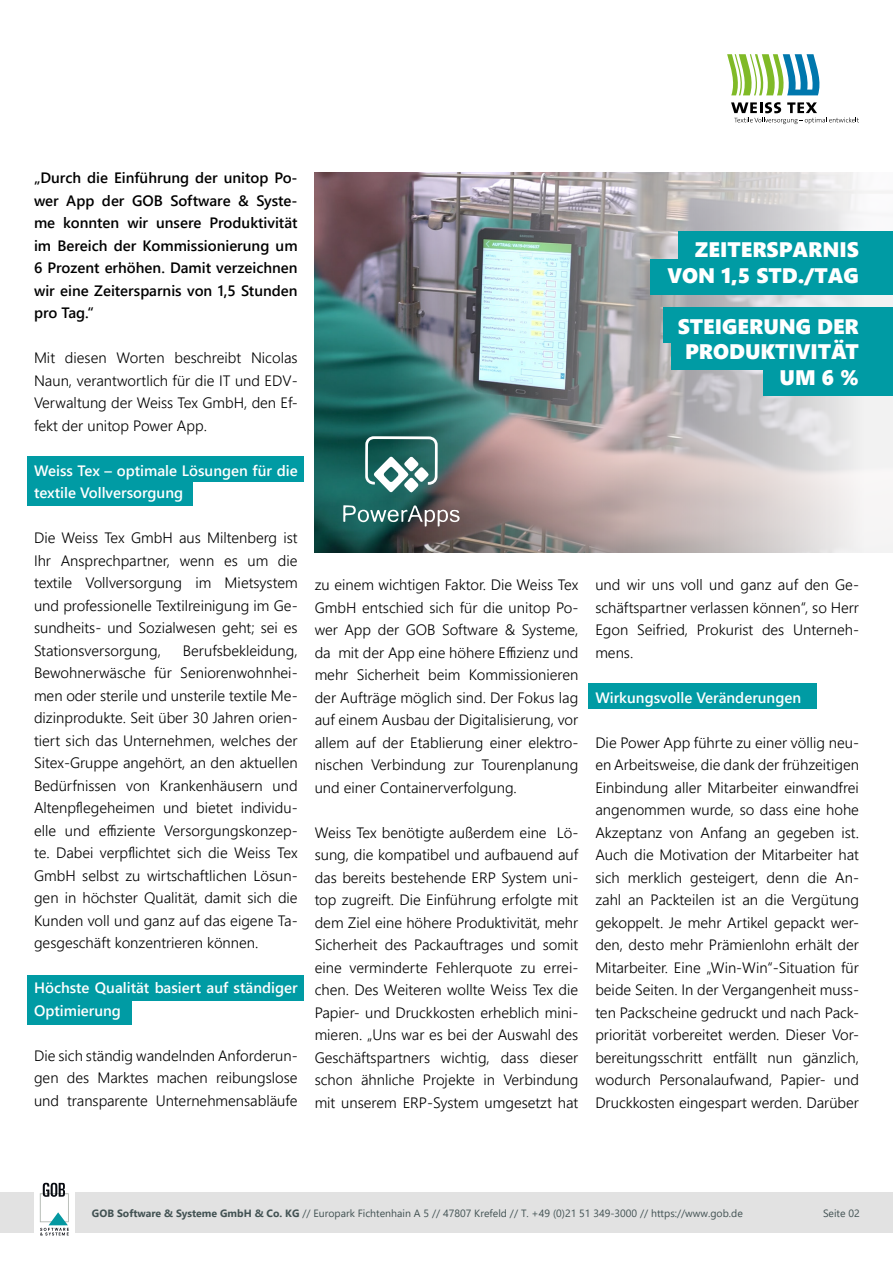
<style>
.page{position:relative;width:893px;height:1263px;background:#fff}
.page>*{position:absolute;margin:0;border:0;box-sizing:border-box;transform-origin:0 0}
.t1{font:21px/25.5px "Segoe UI Black";color:#fff;text-align:right}
.t2{font:300 15px/22.5px "Segoe UI";color:#000;text-align:justify}
.t3{font:600 15px/22.5px "Segoe UI";color:#000;text-align:justify}
.t4{font:600 15px/22.5px "Segoe UI";color:#fff}
.t5{font:10.5px "Segoe UI";color:#425253}
.s1{font-weight:700}
</style>
<div class="page">
<div style="left:0;top:1192px;width:893px;height:40px;background:#e2e2e2"></div>
<div style="left:34px;top:1178px;width:40px;height:64px;background:#fff"></div>
<svg style="left:40px;top:1183px;width:29px;height:52px"></svg>
<img style="left:315px;top:172px;width:73px;height:381px">
<div style="left:27px;top:456px;width:277px;height:25px;background:#009ba4"></div>
<div style="left:27px;top:480px;width:166px;height:25px;background:#009ba4"></div>
<div style="left:589px;top:684px;width:228px;height:25px;background:#009ba4"></div>
<div style="left:27px;top:975px;width:277px;height:25px;background:#009ba4"></div>
<div style="left:27px;top:999px;width:105px;height:25px;background:#009ba4"></div>
<svg style="left:731px;top:102px;width:128px;height:22px"></svg>
<svg style="left:727px;top:54px;width:93px;height:41px"></svg>
<img style="left:388px;top:172px;width:505px;height:381px">
<div style="left:678px;top:231px;width:215px;height:36px;background:#009ba4"></div>
<div style="left:663px;top:308px;width:230px;height:35px;background:#009ba4"></div>
<div style="left:651px;top:259px;width:242px;height:36px;background:#009ba4"></div>
<div style="left:672px;top:334px;width:221px;height:35px;background:#009ba4"></div>
<div style="left:763px;top:360px;width:130px;height:35px;background:#009ba4"></div>
<svg style="left:365px;top:436px;width:73px;height:56px"></svg>
<svg style="left:343px;top:505px;width:117px;height:22px;background:#5f7a78"></svg>
<p class="t3" style="left:34px;top:165px;width:265px">„Durch die Einführung der unitop Po&shy;wer App der GOB Software &amp; Syste&shy;me konnten wir unsere Produktivität im Bereich der Kommissionierung um 6 Prozent erhöhen. Damit verzeichnen wir eine Zeitersparnis von 1,5 Stunden pro Tag.“</p>
<p class="t2" style="left:34px;top:345px;width:265px">Mit diesen Worten beschreibt Nicolas Naun, verantwortlich für die IT und EDV-Verwaltung der Weiss Tex GmbH, den Ef&shy;fekt der unitop Power App.</p>
<p class="t4" style="left:34px;top:458px;width:265px">Weiss Tex – optimale Lösungen für die textile Vollversorgung</p>
<p class="t2" style="left:34px;top:525px;width:265px">Die Weiss Tex GmbH aus Miltenberg ist Ihr Ansprechpartner, wenn es um die textile Vollversorgung im Mietsystem und professionelle Textilreinigung im Ge&shy;sundheits- und Sozialwesen geht; sei es Stationsversorgung,</p>
<p class="t2" style="left:34px;top:638px;width:265px;text-indent:149px">Berufsbekleidung, Bewohnerwäsche für Seniorenwohnhei&shy;men oder sterile und unsterile textile Me&shy;dizinprodukte. Seit über 30 Jahren orien&shy;tiert sich das Unternehmen, welches der Sitex-Gruppe angehört, an den aktuellen Bedürfnissen von Krankenhäusern und Altenpflegeheimen und bietet individu&shy;elle und effiziente Versorgungskonzep&shy;te. Dabei verpflichtet sich die Weiss Tex GmbH selbst zu wirtschaftlichen Lösun&shy;gen in höchster Qualität, damit sich die Kunden voll und ganz auf das eigene Ta&shy;gesgeschäft konzentrieren können.</p>
<p class="t4" style="left:34px;top:975px;width:265px">Höchste Qualität basiert auf ständiger<br>Optimierung</p>
<p class="t2" style="left:34px;top:1043px;width:265px">Die sich ständig wandelnden Anforderun&shy;gen des Marktes machen reibungslose und transparente Unternehmensabläufe</p>
<p class="t1" style="left:667px;top:236px;width:193px">ZEITERSPARNIS<br>VON 1,5 STD./TAG</p>
<p class="t1" style="left:678px;top:312px;width:183px">STEIGERUNG DER<br>PRODUKTIVITÄT<br>UM 6 %</p>
<p class="t2" style="left:315px;top:572px;width:265px">zu einem wichtigen Faktor. Die Weiss Tex GmbH entschied sich für die unitop Po&shy;wer App der GOB Software &amp; Systeme, da mit der App eine höhere Effizienz und mehr Sicherheit beim Kommissionieren der Aufträge möglich sind. Der Fokus lag auf einem Ausbau der Digitalisierung, vor allem auf der Etablierung einer elektro&shy;nischen Verbindung zur Tourenplanung und einer Containerverfolgung.</p>
<p class="t2" style="left:315px;top:820px;width:265px">Weiss Tex benötigte außerdem eine Lö&shy;sung, die kompatibel und aufbauend auf das bereits bestehende ERP System uni&shy;top zugreift. Die Einführung erfolgte mit dem Ziel eine höhere Produktivität, mehr Sicherheit des Packauftrages und somit eine verminderte Fehlerquote zu errei&shy;chen. Des Weiteren wollte Weiss Tex die Papier- und Druckkosten erheblich mini&shy;mieren. „Uns war es bei der Auswahl des Geschäftspartners wichtig, dass dieser schon ähnliche Projekte in Verbindung mit unserem ERP-System umgesetzt hat</p>
<p class="t2" style="left:595px;top:572px;width:265px">und wir uns voll und ganz auf den Ge&shy;schäftspartner verlassen können“, so Herr Egon Seifried, Prokurist des Unterneh&shy;mens.</p>
<p class="t4" style="left:595px;top:685px;width:207px">Wirkungsvolle Veränderungen</p>
<p class="t2" style="left:595px;top:730px;width:265px">Die Power App führte zu einer völlig neu&shy;en Arbeitsweise, die dank der frühzeitigen Einbindung aller Mitarbeiter einwandfrei angenommen wurde, so dass eine hohe Akzeptanz von Anfang an gegeben ist.<br>Auch die Motivation der Mitarbeiter hat sich merklich gesteigert, denn die An&shy;zahl an Packteilen ist an die Vergütung gekoppelt. Je mehr Artikel gepackt wer&shy;den, desto mehr Prämienlohn erhält der Mitarbeiter. Eine „Win-Win“-Situation für beide Seiten. In der Vergangenheit muss&shy;ten Packscheine gedruckt und nach Pack&shy;priorität vorbereitet werden. Dieser Vor&shy;bereitungsschritt entfällt nun gänzlich, wodurch Personalaufwand, Papier- und Druckkosten eingespart werden. Darüber</p>
<p class="t5" style="left:92px;top:1203px;width:652px"><span class="s1">GOB Software &amp; Systeme GmbH &amp; Co. KG</span> // Europark Fichtenhain A 5 // 47807 Krefeld // T. +49 (0)21 51 349-3000 // https://www.gob.de</p>
<p class="t5" style="left:823px;top:1203px;width:38px">Seite 02</p>
</div>
